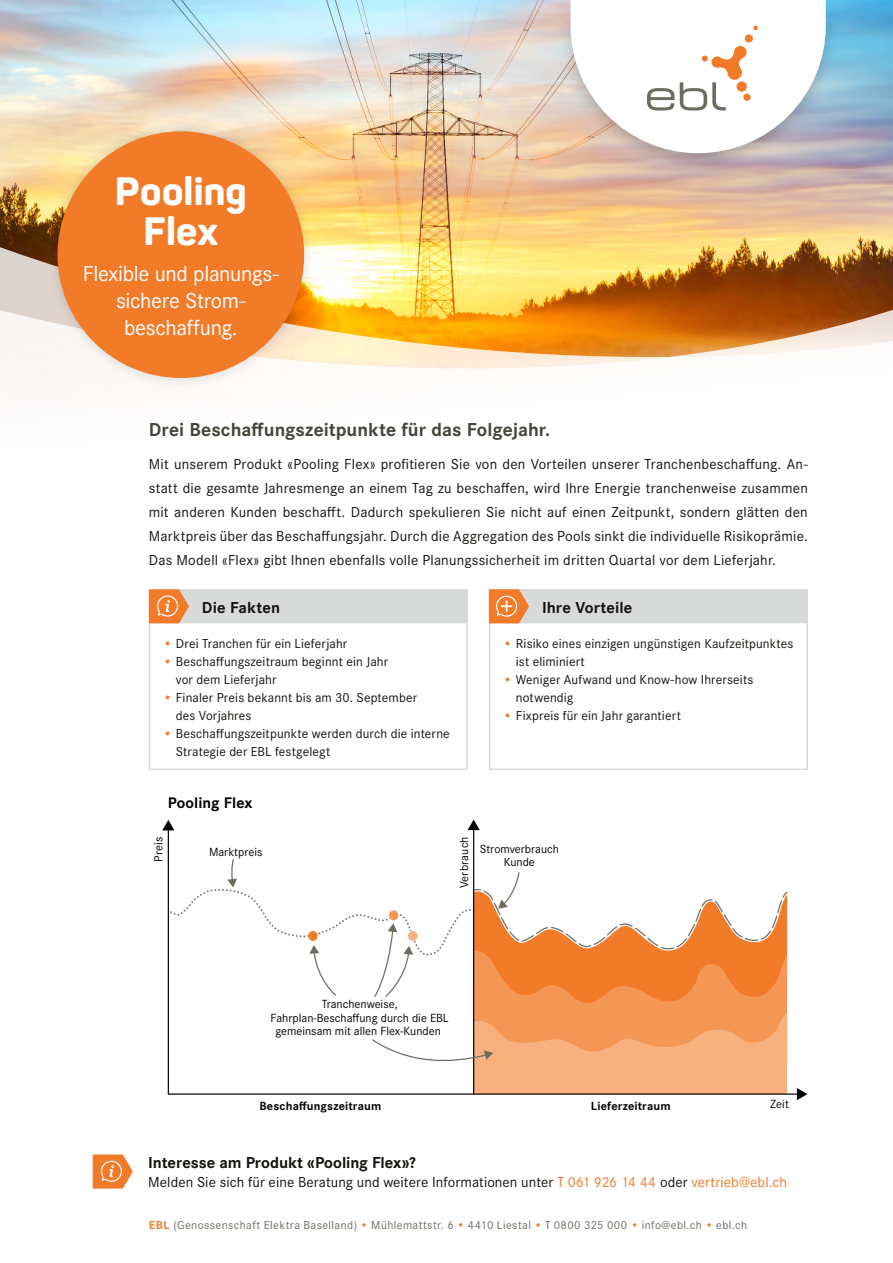
<style>
.page{position:relative;width:893px;height:1263px;background:#fff}
.page>*{position:absolute;margin:0;border:0;box-sizing:border-box;transform-origin:0 0}
.t1{font:800 48px "Panton";color:#fff}
.t2{font:800 39px/40.5px "Panton";letter-spacing:.005em;color:#fff;text-align:center}
.t3{font:22.5px/27px "Corporate S";letter-spacing:-.015em;color:#fff;text-align:center}
._1_Haupttitel_Panton{font:700 19.5px "Corporate S";letter-spacing:.005em;color:#46453d}
.Titel_Orange_mittel{font:700 16.5px "Corporate S";color:#12120d}
.FT_8_3_light_DE{font:700 16.5px "Corporate S";letter-spacing:.005em;color:#12120d}
.t4{font:700 15.9px "Corporate S";color:#060300}
.Titel_Orange_mittel-2{font:15px/24px "Corporate S";letter-spacing:.005em;color:#12120d;text-align:justify}
.Corporate_Regular_10{font:13.5px/18px "Corporate S";letter-spacing:.01em;color:#12120d}
.t5{font:12.3px/13.5px "Corporate S";color:#060300;text-align:center}
.t6{font:700 12.3px "Corporate S";letter-spacing:.01em;color:#060300}
.t7{font:12px "Corporate S";letter-spacing:.035em;color:#6e6b61}
.s1{font-weight:700;color:#f17b29}
.s2{color:#f17b29}
</style>
<div class="page">
<img style="left:0;top:0;width:893px;height:236px">
<svg style="left:0;top:236px;width:893px;height:147px"></svg>
<div style="left:46px;top:120px;width:270px;height:269px;background:#12120d;opacity:.15"></div>
<div style="left:58px;top:131px;width:246px;height:247px;background:#f17b29;border-radius:50%"></div>
<div style="left:489px;top:589px;width:319px;height:181px;border:2px solid #d8dada"></div>
<div style="left:149px;top:589px;width:319px;height:181px;border:2px solid #d8dada"></div>
<div style="left:490px;top:590px;width:317px;height:33px;background:#d8dada"></div>
<div style="left:489px;top:589px;width:319px;height:34px;border:2px solid #d8dada"></div>
<div style="left:150px;top:590px;width:317px;height:33px;background:#d8dada"></div>
<div style="left:149px;top:589px;width:319px;height:34px;border:2px solid #d8dada"></div>
<svg style="left:149px;top:589px;width:40px;height:34px"></svg>
<svg style="left:489px;top:589px;width:40px;height:34px"></svg>
<svg style="left:93px;top:1154px;width:40px;height:34px"></svg>
<hr style="left:168px;top:1093px;width:631px;height:2px;background:#060300">
<svg style="left:797px;top:1088px;width:10px;height:12px"></svg>
<hr style="left:168px;top:829px;width:1px;height:265px;background:#060300">
<svg style="left:162px;top:820px;width:12px;height:10px"></svg>
<hr style="left:473px;top:828px;width:1px;height:266px;background:#060300">
<svg style="left:468px;top:819px;width:12px;height:11px"></svg>
<svg style="left:169px;top:858px;width:619px;height:236px"></svg>
<img style="left:551px;top:0;width:294px;height:179px">
<svg style="left:571px;top:0;width:255px;height:153px"></svg>
<p class="t2" style="left:115px;top:170px;width:134px">Pooling<br>Flex</p>
<p class="t3" style="left:83px;top:260px;width:198px">Flexible und planungs-</p>
<p class="t3" style="left:116px;top:287px;width:131px">sichere Strom&shy;beschaffung.</p>
<p class="t1" style="left:135px;top:186px;width:93px">Flex</p>
<p class="_1_Haupttitel_Panton" style="left:149px;top:418px;width:403px">Drei Beschaffungszeitpunkte für das Folgejahr.</p>
<p class="Titel_Orange_mittel-2" style="left:149px;top:452px;width:661px">Mit unserem Produkt «Pooling Flex» profitieren Sie von den Vorteilen unserer Tranchenbeschaffung. An&shy;statt die gesamte Jahresmenge an einem Tag zu beschaffen, wird Ihre Energie tranchenweise zusammen mit anderen Kunden beschafft. Dadurch spekulieren Sie nicht auf einen Zeitpunkt, sondern glätten den Marktpreis über das Beschaffungsjahr. Durch die Aggregation des Pools sinkt die individuelle Risikoprämie.<br>Das Modell «Flex» gibt Ihnen ebenfalls volle Planungssicherheit im dritten Quartal vor dem Lieferjahr.</p>
<p class="FT_8_3_light_DE" style="left:202px;top:598px;width:80px">Die Fakten</p>
<p class="FT_8_3_light_DE" style="left:542px;top:598px;width:92px">Ihre Vorteile</p>
<p class="Corporate_Regular_10" style="left:163px;top:634px;width:186px"><span class="s1">•</span> Drei Tranchen für ein Lieferjahr</p>
<p class="Corporate_Regular_10" style="left:176px;top:652px;width:214px;text-indent:-13px"><span class="s1">•</span> Beschaffungszeitraum beginnt ein Jahr vor dem Lieferjahr</p>
<p class="Corporate_Regular_10" style="left:176px;top:688px;width:243px;text-indent:-13px"><span class="s1">•</span> Finaler Preis bekannt bis am 30. September des Vorjahres</p>
<p class="Corporate_Regular_10" style="left:176px;top:724px;width:275px;text-indent:-13px"><span class="s1">•</span> Beschaffungszeitpunkte werden durch die interne<br>Strategie der EBL festgelegt</p>
<p class="Corporate_Regular_10" style="left:516px;top:634px;width:279px;text-indent:-13px"><span class="s1">•</span> Risiko eines einzigen ungünstigen Kaufzeitpunktes ist eliminiert</p>
<p class="Corporate_Regular_10" style="left:516px;top:670px;width:239px;text-indent:-13px"><span class="s1">•</span> Weniger Aufwand und Know-how Ihrerseits notwendig</p>
<p class="Corporate_Regular_10" style="left:503px;top:706px;width:179px"><span class="s1">•</span> Fixpreis für ein Jahr garantiert</p>
<p class="t4" style="left:168px;top:793px;width:86px">Pooling Flex</p>
<p class="t5" style="left:209px;top:845px;width:55px">Marktpreis</p>
<p class="t5" style="left:152px;top:862px;width:27px;rotate:-90deg">Preis</p>
<p class="t5" style="left:457px;top:888px;width:54px;rotate:-90deg">Verbrauch</p>
<p class="t5" style="left:480px;top:842px;width:81px">Stromverbrauch<br>Kunde</p>
<p class="t5" style="left:271px;top:997px;width:180px">Tranchenweise,<br>Fahrplan-Beschaffung durch die EBL gemeinsam mit allen Flex-Kunden</p>
<p class="t6" style="left:259px;top:1098px;width:123px">Beschaffungszeitraum</p>
<p class="t6" style="left:591px;top:1098px;width:81px">Lieferzeitraum</p>
<p class="t5" style="left:770px;top:1097px;width:20px">Zeit</p>
<p class="Titel_Orange_mittel" style="left:148px;top:1152px;width:269px">Interesse am Produkt «Pooling Flex»?</p>
<p class="Titel_Orange_mittel-2" style="left:148px;top:1170px;width:640px">Melden Sie sich für eine Beratung und weitere Informationen unter <span class="s2">T 061 926 14 44</span> oder <span class="s2">vertrieb@ebl.ch</span></p>
<p class="t7" style="left:149px;top:1218px;width:600px"><span class="s1">EBL</span> (Genossenschaft Elektra Baselland) <span class="s1">•</span> Mühlemattstr. 6 <span class="s1">•</span> 4410 Liestal <span class="s1">•</span> T 0800 325 000 <span class="s1">•</span> info@ebl.ch <span class="s1">•</span> ebl.ch</p>
</div>
